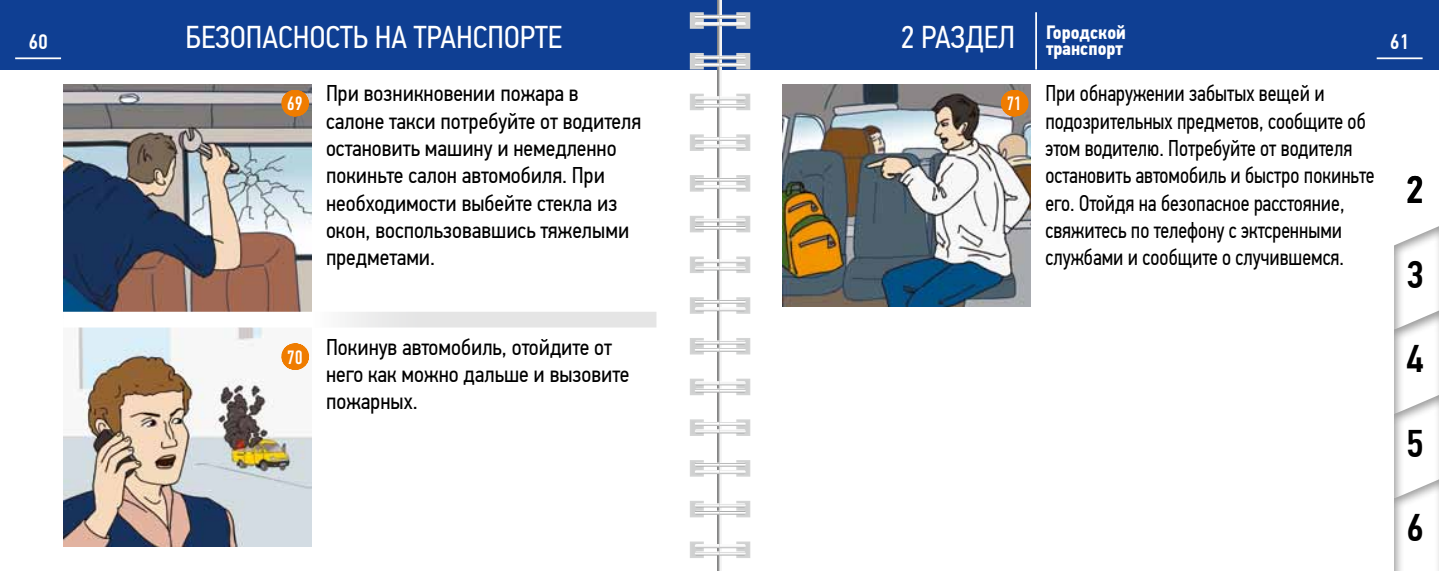
<style>
.page{position:relative;width:1439px;height:571px;background:#fff}
.page>*{position:absolute;margin:0;border:0;box-sizing:border-box;transform-origin:0 0}
.t1{font:500 38.5px/84.4px "PF Din Text Cond Pro";color:#000}
.t2{font:31.5px "PF Din Text Cond Pro";color:#fff}
.t3{font:22.75px/27.3px "PF Din Text Cond Pro";color:#000}
.t4{font:22.75px/27.3px "PF Din Text Cond Pro";color:#000;scale:.91 1}
.t5{font:500 21px "PF Din Text Cond Pro";color:#fff}
.t6{font:700 19.25px/15.8px "PF Din Text Cond Pro";color:#fff;text-align:right}
.s1{font-weight:400;font-size:31.5px}
</style>
<div class="page">
<img style="left:63px;top:84px;width:248px;height:227px">
<img style="left:63px;top:327px;width:248px;height:219px">
<img style="left:782px;top:84px;width:248px;height:223px">
<div style="left:0;top:0;width:719px;height:69px;background:#0f3f93"></div>
<div style="left:719px;top:0;width:720px;height:69px;background:#0f3f93"></div>
<svg style="left:294px;top:90px;width:2px;height:26px"></svg>
<div style="left:63px;top:311px;width:593px;height:16px;background:linear-gradient(to right,#fff,#dedede)"></div>
<svg style="left:294px;top:343px;width:2px;height:26px"></svg>
<svg style="left:1014px;top:90px;width:1px;height:26px"></svg>
<svg style="left:1394px;top:226px;width:45px;height:250px"></svg>
<div style="left:1391px;top:476px;width:48px;height:94px;background:#000;opacity:.41"></div>
<hr style="left:15px;top:57px;width:46px;height:2px;background:#fff">
<hr style="left:1035px;top:12px;width:2px;height:57px;background:#fff">
<hr style="left:1376px;top:57px;width:46px;height:2px;background:#fff">
<hr style="left:718px;top:0;width:1px;height:570px;background:#959595">
<div style="left:690px;top:12px;width:14px;height:17px;background:#cfd0d0;border:2px solid #d3d4d4"></div>
<div style="left:690px;top:53px;width:14px;height:16px;background:#cfd0d0"></div>
<div style="left:690px;top:94px;width:14px;height:16px;background:#cfd0d0"></div>
<div style="left:690px;top:134px;width:14px;height:17px;background:#cfd0d0;border:2px solid #d3d4d4"></div>
<div style="left:690px;top:175px;width:14px;height:16px;background:#cfd0d0"></div>
<div style="left:690px;top:216px;width:14px;height:16px;background:#cfd0d0"></div>
<div style="left:690px;top:256px;width:14px;height:17px;background:#cfd0d0;border:2px solid #d3d4d4"></div>
<div style="left:690px;top:297px;width:14px;height:17px;background:#cfd0d0;border:2px solid #d3d4d4"></div>
<div style="left:690px;top:338px;width:14px;height:16px;background:#cfd0d0"></div>
<div style="left:690px;top:378px;width:14px;height:17px;background:#cfd0d0;border:2px solid #d3d4d4"></div>
<div style="left:690px;top:419px;width:14px;height:17px;background:#cfd0d0;border:2px solid #d3d4d4"></div>
<div style="left:690px;top:460px;width:14px;height:16px;background:#cfd0d0"></div>
<div style="left:690px;top:500px;width:14px;height:17px;background:#cfd0d0;border:2px solid #d3d4d4"></div>
<div style="left:690px;top:541px;width:14px;height:17px;background:#cfd0d0;border:2px solid #d3d4d4"></div>
<svg style="left:719px;top:0;width:3px;height:570px"></svg>
<svg style="left:736px;top:12px;width:14px;height:17px"></svg>
<svg style="left:695px;top:15px;width:50px;height:11px"></svg>
<svg style="left:736px;top:53px;width:14px;height:16px"></svg>
<svg style="left:695px;top:55px;width:50px;height:12px"></svg>
<svg style="left:736px;top:94px;width:14px;height:16px"></svg>
<svg style="left:695px;top:96px;width:50px;height:12px"></svg>
<svg style="left:736px;top:134px;width:14px;height:17px"></svg>
<svg style="left:695px;top:137px;width:50px;height:11px"></svg>
<svg style="left:736px;top:175px;width:14px;height:16px"></svg>
<svg style="left:695px;top:177px;width:50px;height:12px"></svg>
<div style="left:736px;top:216px;width:14px;height:16px;background:#cfd0d0"></div>
<svg style="left:695px;top:218px;width:50px;height:12px"></svg>
<div style="left:736px;top:256px;width:14px;height:17px;background:#cfd0d0;border:2px solid #d3d4d4"></div>
<svg style="left:695px;top:259px;width:50px;height:11px"></svg>
<svg style="left:736px;top:297px;width:14px;height:17px"></svg>
<svg style="left:695px;top:299px;width:50px;height:12px"></svg>
<svg style="left:736px;top:338px;width:14px;height:16px"></svg>
<svg style="left:695px;top:340px;width:50px;height:12px"></svg>
<div style="left:736px;top:378px;width:14px;height:17px;background:#cfd0d0;border:2px solid #d3d4d4"></div>
<svg style="left:695px;top:381px;width:50px;height:11px"></svg>
<svg style="left:736px;top:419px;width:14px;height:17px"></svg>
<svg style="left:695px;top:422px;width:50px;height:11px"></svg>
<svg style="left:736px;top:460px;width:14px;height:16px"></svg>
<svg style="left:695px;top:462px;width:50px;height:12px"></svg>
<div style="left:736px;top:500px;width:14px;height:17px;background:#cfd0d0;border:2px solid #d3d4d4"></div>
<svg style="left:695px;top:503px;width:50px;height:11px"></svg>
<div style="left:736px;top:541px;width:14px;height:17px;background:#cfd0d0;border:2px solid #d3d4d4"></div>
<svg style="left:695px;top:544px;width:50px;height:11px"></svg>
<p class="t5" style="left:28px;top:29px;width:21px">60</p>
<h2 class="t2" style="left:186px;top:19px;width:378px">Безопасность на транспорте</h2>
<p class="t6" style="left:900px;top:25px;width:227px"><span class="s1">2 раздел</span> Городской транспорт</p>
<p class="t5" style="left:1389px;top:29px;width:21px">61</p>
<p class="t3" style="left:326px;top:80px;width:317px;text-indent:-39px"><sub>69</sub> При возникновении пожара в салоне такси потребуйте от водителя остановить машину и немедленно покиньте салон автомобиля. При необходимости выбейте стекла из окон, воспользовавшись тяжелыми предметами.</p>
<p class="t3" style="left:326px;top:333px;width:305px;text-indent:-39px"><sub>70</sub> Покинув автомобиль, отойдите от него как можно дальше и вызовите пожарных.</p>
<p class="t4" style="left:1045px;top:80px;width:363px;text-indent:-39px"><sub>71</sub> При обнаружении забытых вещей и подозрительных предметов, сообщите об этом водителю. Потребуйте от водителя остановить автомобиль и быстро покиньте его. Отойдя на безопасное расстояние, свяжитесь по телефону с эктсренными службами и сообщите о случившемся.</p>
<h1 class="t1" style="left:1406px;top:148px;width:19px">2</h1>
<h1 class="t1" style="left:1406px;top:232px;width:19px">3</h1>
<h1 class="t1" style="left:1406px;top:317px;width:19px">4</h1>
<h1 class="t1" style="left:1406px;top:401px;width:19px">5<br>6</h1>
</div>
